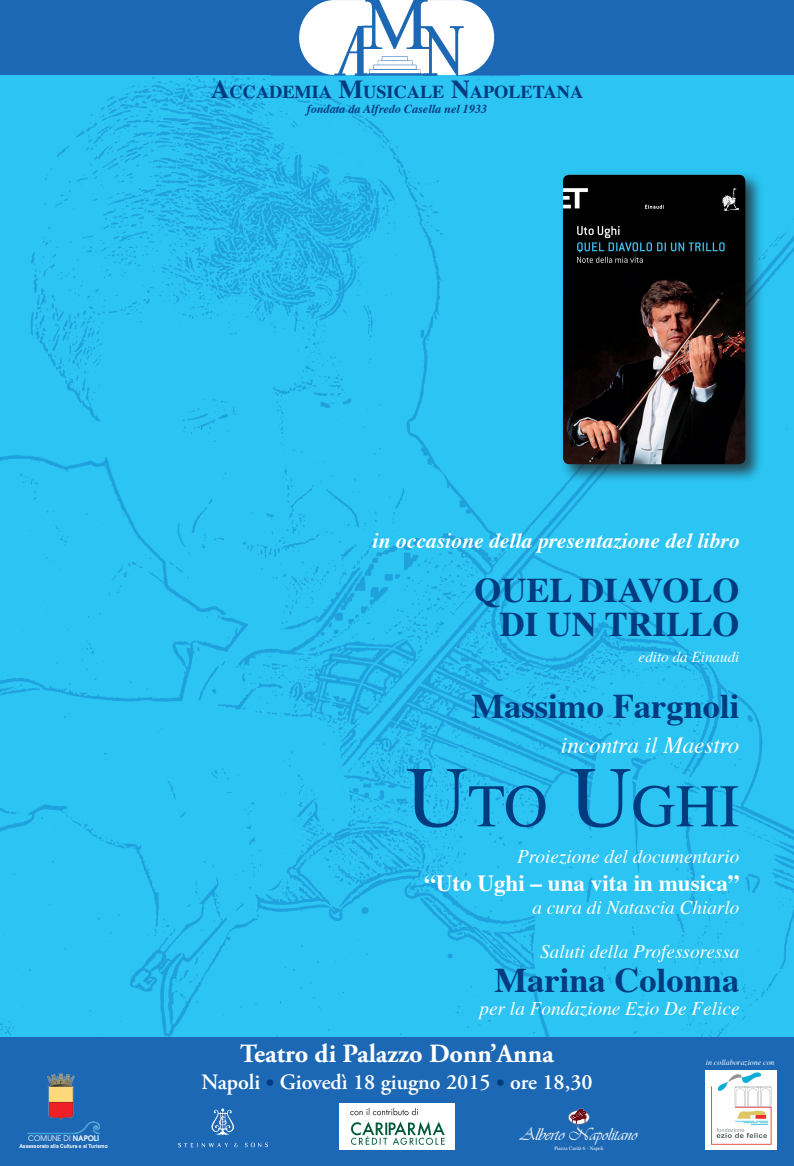
<style>
.page{position:relative;width:794px;height:1166px;background:#fff}
.page>*{position:absolute;margin:0;border:0;box-sizing:border-box;transform-origin:0 0}
.t1{font:60.55px "Times";color:#013b7f}
.t2{font:700 34.56px "Times";color:#013b7f}
.t3{font:700 26.25px "Adobe Garamond Pro";color:#fff}
.t4{font:700 23.01px "Times";color:#fff}
.t5{font:italic 23.01px "Times";color:#fff}
.t6{font:600 21.88px "Adobe Garamond Pro";color:#fff}
.t7{font:italic 700 21.61px "Times";color:#fff}
.t8{font:italic 19.25px "Times";color:#fff}
.t9{font:700 18.2px "Times";color:#013b7f}
.t10{font:17.94px "Vivaldii";color:#fff}
.t11{font:italic 15.14px "Times";color:#fff}
.t12{font:italic 700 12.16px "Times";color:#013b7f}
.t13{font:italic 7.88px "Times";color:#fff}
.t14{font:7.61px "Avant Garde";color:#fff;scale:.96 1}
.t15{font:700 5.42px "Arial";color:#fff;scale:.91 1}
.t16{font:5.16px "Times";color:#fff}
.s1{font-size:25.99px}
.s2{font-size:86.45px}
.s3{color:#013b7f}
.s4{font-weight:600}
</style>
<div class="page">
<img style="left:0;top:76px;width:794px;height:961px">
<div style="left:0;top:1037px;width:794px;height:129px;background:#1d68b4"></div>
<img style="left:272px;top:0;width:250px;height:76px">
<div style="left:516px;top:0;width:278px;height:75px;background:#1d68b4"></div>
<div style="left:0;top:0;width:282px;height:75px;background:#1d68b4"></div>
<div style="left:559px;top:171px;width:204px;height:311px;background:#231f20;opacity:.75"></div>
<img style="left:563px;top:175px;width:182px;height:289px">
<img style="left:706px;top:1070px;width:70px;height:79px">
<img style="left:339px;top:1104px;width:116px;height:46px">
<img style="left:211px;top:1108px;width:23px;height:27px">
<img style="left:178px;top:1142px;width:90px;height:6px">
<img style="left:568px;top:1108px;width:22px;height:18px">
<img style="left:27px;top:1073px;width:73px;height:61px">
<p class="t9" style="left:211px;top:75px;width:347px"><span class="s1">A</span>CCADEMIA <span class="s1">M</span>USICALE <span class="s1">N</span>APOLETANA</p>
<p class="t12" style="left:307px;top:97px;width:182px">fondata da Alfredo Casella nel 1933</p>
<p class="t7" style="left:372px;top:520px;width:368px">in occasione della presentazione del libro</p>
<p class="t2" style="left:474px;top:557px;width:266px">QUEL DIAVOLO</p>
<p class="t2" style="left:500px;top:591px;width:241px">DI UN TRILLO</p>
<p class="t11" style="left:638px;top:644px;width:102px">edito da Einaudi</p>
<p class="t2" style="left:471px;top:673px;width:270px">Massimo Fargnoli</p>
<p class="t5" style="left:561px;top:725px;width:180px">incontra il Maestro</p>
<p class="t1" style="left:406px;top:749px;width:335px"><span class="s2">U</span>to <span class="s2">U</span>ghi</p>
<p class="t8" style="left:517px;top:840px;width:224px">Proiezione del documentario</p>
<p class="t4" style="left:424px;top:861px;width:317px">“Uto Ughi – una vita in musica”</p>
<p class="t8" style="left:532px;top:891px;width:209px">a cura di Natascia Chiarlo</p>
<p class="t8" style="left:540px;top:935px;width:201px">Saluti della Professoressa</p>
<p class="t2" style="left:494px;top:947px;width:246px">Marina Colonna</p>
<p class="t8" style="left:479px;top:991px;width:261px">per la Fondazione Ezio De Felice</p>
<p class="t3" style="left:240px;top:1039px;width:315px">Teatro di Palazzo Donn’Anna</p>
<p class="t6" style="left:201px;top:1069px;width:393px">Napoli <span class="s3">•</span> Giovedì 18 giugno 2015 <span class="s3">•</span> ore 18,30</p>
<p class="t13" style="left:706px;top:1056px;width:70px">in collaborazione con</p>
<p class="t10" style="left:520px;top:1124px;width:118px">Alberto Napolitano</p>
<p class="t14" style="left:28px;top:1134px;width:75px">COMUNE DI <span class="s4">NAPOLI</span></p>
<p class="t15" style="left:19px;top:1143px;width:99px">Assessorato alla Cultura e al Turismo</p>
<p class="t16" style="left:554px;top:1143px;width:51px">Piazza Carità 6 - Napoli</p>
</div>
